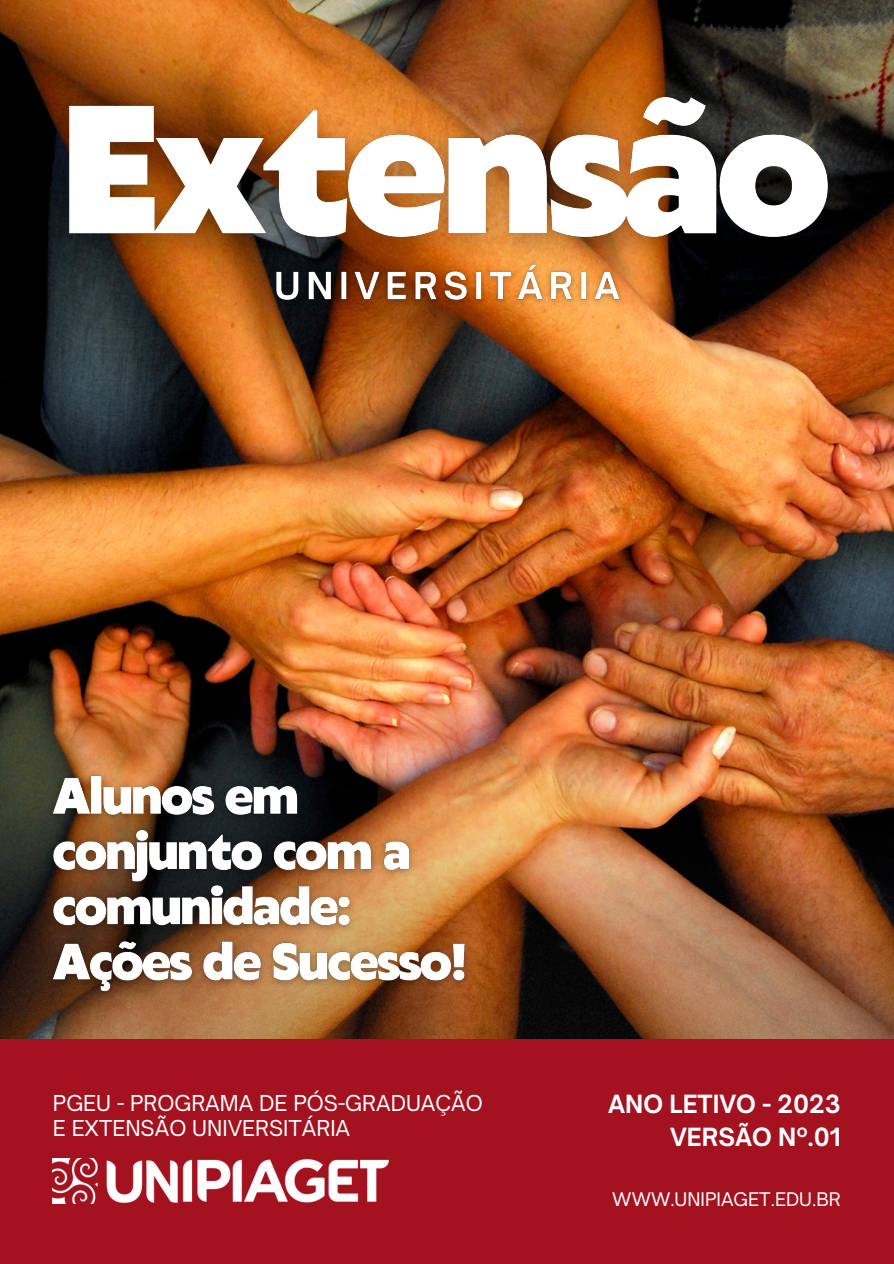
<style>
.page{position:relative;width:894px;height:1264px;background:#fff}
.page>*{position:absolute;margin:0;border:0;box-sizing:border-box;transform-origin:0 0}
.t1{font:700 24px/32.7px "Open Sauce One";color:#fff;text-align:right}
.t2{font:21px/24.8px "Open Sauce One";color:#fff}
.t3{font:18px "Open Sauce One";color:#fff}
</style>
<div class="page">
<img style="left:0;top:0;width:893px;height:742px">
<img style="left:0;top:742px;width:893px;height:297px">
<div style="left:0;top:1039px;width:893px;height:224px;background:#a4111f"></div>
<img style="left:53px;top:1158px;width:335px;height:45px">
<img style="left:28px;top:61px;width:842px;height:224px">
<img style="left:40px;top:764px;width:437px;height:242px">
<img style="left:265px;top:256px;width:364px;height:56px">
<h4 class="t2" style="left:53px;top:1090px;width:431px">PGEU - PROGRAMA DE PÓS-GRADUAÇÃO<br>E EXTENSÃO UNIVERSITÁRIA</h4>
<p class="t1" style="left:608px;top:1087px;width:234px">ANO LETIVO - 2023<br>VERSÃO Nº.01</p>
<p class="t3" style="left:612px;top:1187px;width:230px">WWW.UNIPIAGET.EDU.BR</p>
</div>
